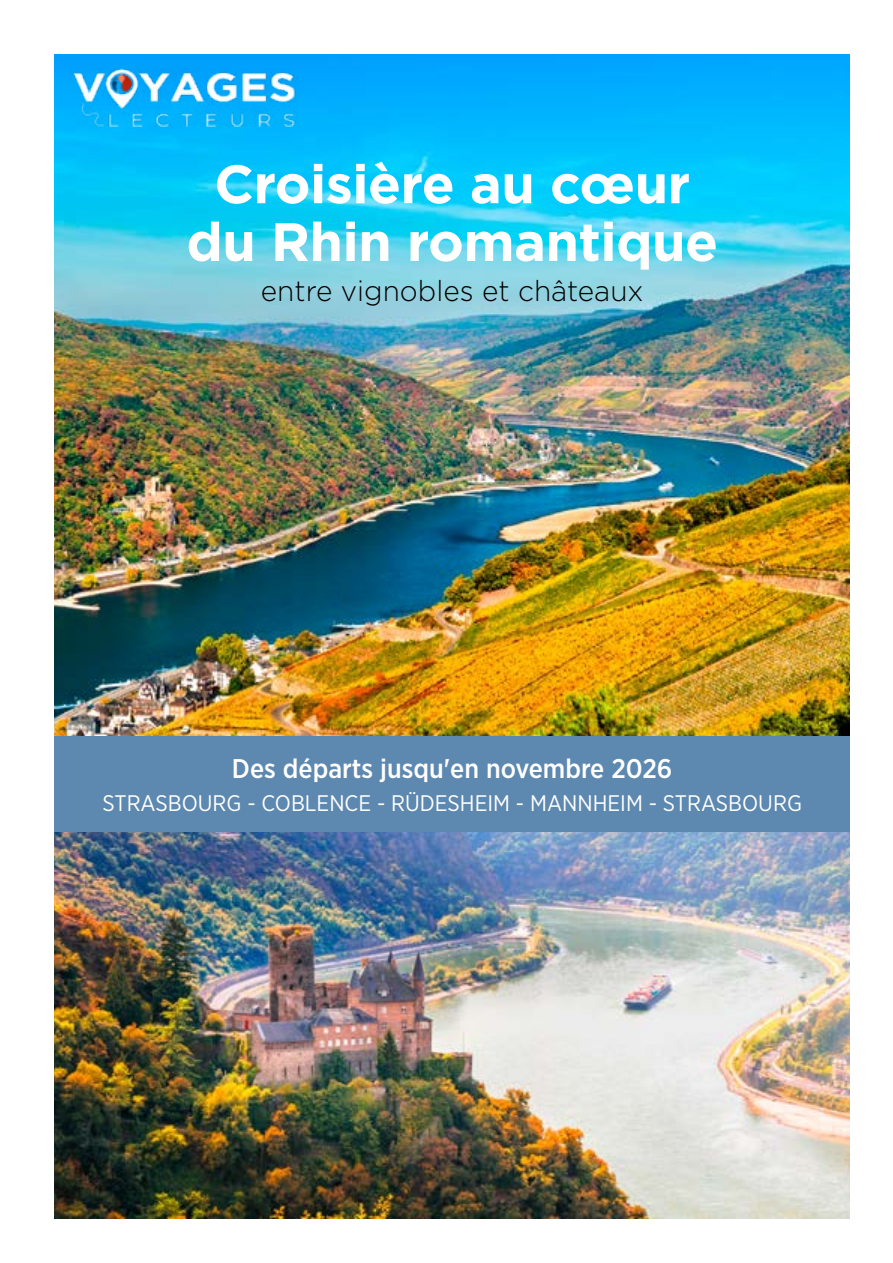
<style>
.page{position:relative;width:893px;height:1263px;background:#fff}
.page>*{position:absolute;margin:0;border:0;box-sizing:border-box;transform-origin:0 0}
.t1{font:700 54px/57.8px "Gotham";letter-spacing:-.01em;color:#fff;text-align:center}
.t2{font:300 28.95px "Gotham";color:#000}
.t3{font:500 27px "Gotham Narrow";color:#fff}
.t4{font:22.5px "Gotham Narrow";color:#fff}
</style>
<div class="page">
<img style="left:54px;top:831px;width:796px;height:387px">
<img style="left:54px;top:54px;width:796px;height:682px">
<div style="left:54px;top:736px;width:809px;height:95px;background:#5d88b0"></div>
<img style="left:71px;top:68px;width:226px;height:58px">
<div style="left:850px;top:6px;width:43px;height:1257px;background:#fff"></div>
<h1 class="t1" style="left:186px;top:155px;width:533px">Croisière au cœur du Rhin romantique</h1>
<p class="t2" style="left:261px;top:273px;width:384px">entre vignobles et châteaux</p>
<p class="t3" style="left:232px;top:751px;width:442px">Des départs jusqu'en novembre 2026</p>
<p class="t4" style="left:102px;top:789px;width:701px">STRASBOURG - COBLENCE - RÜDESHEIM - MANNHEIM - STRASBOURG</p>
</div>
